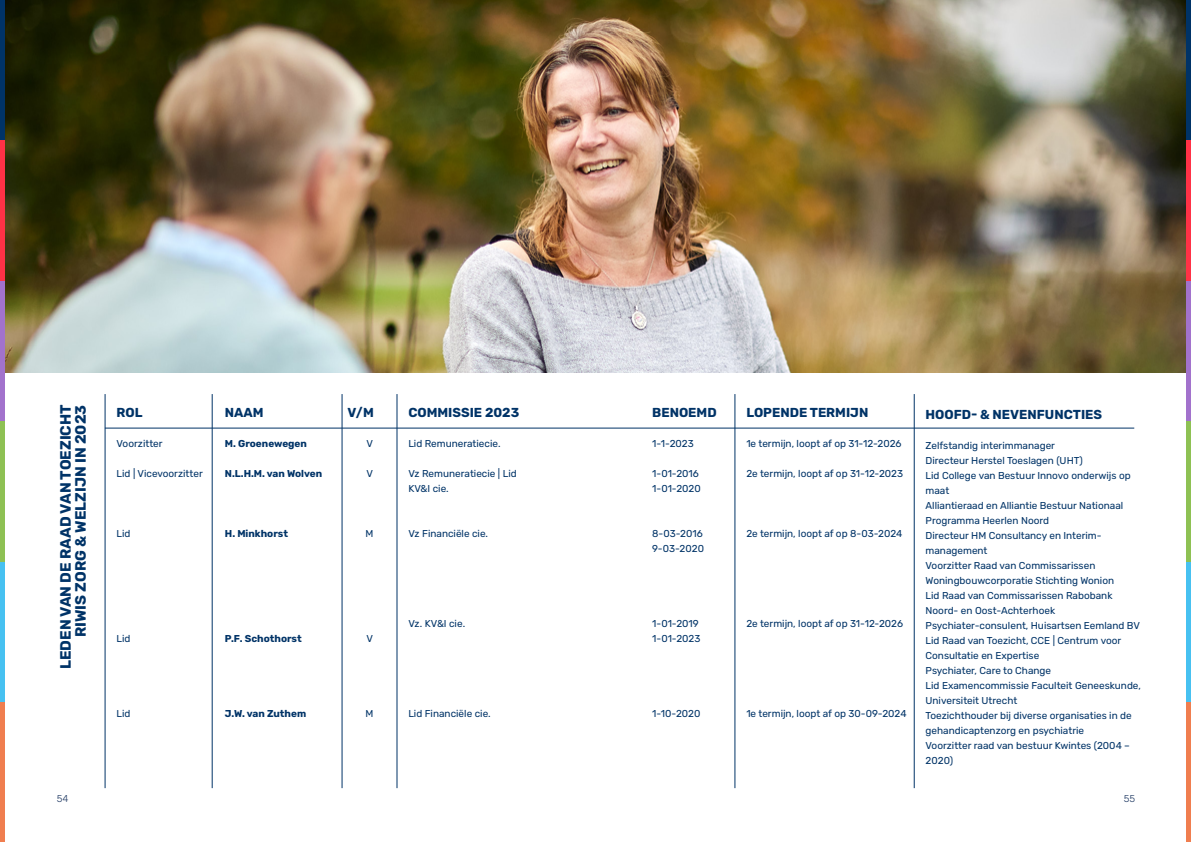
<style>
.page{position:relative;width:1191px;height:842px;background:#fff}
.page>*{position:absolute;margin:0;border:0;box-sizing:border-box;transform-origin:0 0}
.t1{font:700 15px/15px "Rubik";color:#003367;text-align:right}
.t2{font:700 13px "Rubik";color:#003367}
.t3{font:10px/15px "Rubik";color:#003367}
.t4{font:700 10px "Rubik";color:#003367}
.t5{font:300 10px "Rubik";color:#1d3761}
</style>
<div class="page">
<div style="left:0;top:0;width:5px;height:140px;background:#003367"></div>
<div style="left:0;top:702px;width:5px;height:140px;background:#f07e4f"></div>
<div style="left:0;top:561px;width:5px;height:141px;background:#47c1f1"></div>
<div style="left:0;top:421px;width:5px;height:140px;background:#8ec154"></div>
<div style="left:0;top:281px;width:5px;height:140px;background:#a272cc"></div>
<div style="left:0;top:140px;width:5px;height:141px;background:#ff3146"></div>
<div style="left:1185px;top:0;width:6px;height:140px;background:#003367"></div>
<div style="left:1185px;top:702px;width:6px;height:140px;background:#f07e4f"></div>
<div style="left:1185px;top:561px;width:6px;height:141px;background:#47c1f1"></div>
<div style="left:1185px;top:421px;width:6px;height:140px;background:#8ec154"></div>
<div style="left:1185px;top:281px;width:6px;height:140px;background:#a272cc"></div>
<div style="left:1185px;top:140px;width:6px;height:141px;background:#ff3146"></div>
<img style="left:5px;top:0;width:1180px;height:373px">
<hr style="left:342px;top:394px;width:1px;height:394px;background:#003367">
<hr style="left:397px;top:394px;width:1px;height:394px;background:#003367">
<hr style="left:212px;top:394px;width:1px;height:394px;background:#003367">
<hr style="left:105px;top:394px;width:1px;height:394px;background:#003367">
<hr style="left:734px;top:394px;width:1px;height:394px;background:#003367">
<hr style="left:914px;top:394px;width:1px;height:394px;background:#003367">
<hr style="left:105px;top:428px;width:1029px;height:1px;background:#003367">
<h1 class="t1" style="left:58px;top:669px;width:266px;rotate:-90deg">LEDEN VAN DE RAAD VAN TOEZICHT<br>RIWIS ZORG &amp; WELZIJN IN 2023</h1>
<h2 class="t2" style="left:652px;top:405px;width:66px">BENOEMD</h2>
<h2 class="t2" style="left:348px;top:405px;width:28px">V/M</h2>
<p class="t3" style="left:366px;top:436px;width:8px">V</p>
<p class="t3" style="left:366px;top:466px;width:8px">V</p>
<h2 class="t2" style="left:408px;top:405px;width:112px">COMMISSIE 2023</h2>
<p class="t3" style="left:408px;top:436px;width:94px">Lid Remuneratiecie.</p>
<p class="t3" style="left:408px;top:466px;width:110px">Vz Remuneratiecie | Lid<br>KV&amp;I cie.</p>
<p class="t3" style="left:408px;top:526px;width:81px">Vz Financiële cie.</p>
<h2 class="t2" style="left:117px;top:405px;width:27px">ROL</h2>
<p class="t3" style="left:117px;top:436px;width:48px">Voorzitter</p>
<p class="t3" style="left:117px;top:466px;width:88px">Lid | Vicevoorzitter</p>
<h2 class="t2" style="left:225px;top:405px;width:40px">NAAM</h2>
<p class="t4" style="left:225px;top:438px;width:84px">M. Groenewegen</p>
<p class="t4" style="left:225px;top:468px;width:99px">N.L.H.M. van Wolven</p>
<p class="t3" style="left:652px;top:436px;width:43px">1-1-2023</p>
<p class="t3" style="left:652px;top:466px;width:50px">1-01-2016<br>1-01-2020</p>
<p class="t3" style="left:652px;top:526px;width:53px">8-03-2016<br>9-03-2020</p>
<p class="t4" style="left:225px;top:528px;width:65px">H. Minkhorst</p>
<p class="t3" style="left:117px;top:526px;width:16px">Lid</p>
<p class="t3" style="left:365px;top:526px;width:9px">M</p>
<p class="t3" style="left:408px;top:616px;width:58px">Vz. KV&amp;I cie.</p>
<p class="t3" style="left:652px;top:616px;width:50px">1-01-2019<br>1-01-2023</p>
<p class="t3" style="left:117px;top:631px;width:16px">Lid</p>
<p class="t4" style="left:225px;top:633px;width:78px">P.F. Schothorst</p>
<p class="t3" style="left:366px;top:631px;width:8px">V</p>
<p class="t3" style="left:117px;top:706px;width:16px">Lid</p>
<p class="t4" style="left:225px;top:708px;width:83px">J.W. van Zuthem</p>
<p class="t3" style="left:365px;top:706px;width:9px">M</p>
<p class="t3" style="left:408px;top:706px;width:84px">Lid Financiële cie.</p>
<p class="t3" style="left:652px;top:706px;width:50px">1-10-2020</p>
<h2 class="t2" style="left:746px;top:405px;width:123px">LOPENDE TERMIJN</h2>
<p class="t3" style="left:746px;top:436px;width:157px">1e termijn, loopt af op 31-12-2026</p>
<p class="t3" style="left:746px;top:466px;width:158px">2e termijn, loopt af op 31-12-2023</p>
<p class="t3" style="left:746px;top:526px;width:157px">2e termijn, loopt af op 8-03-2024</p>
<p class="t3" style="left:746px;top:616px;width:158px">2e termijn, loopt af op 31-12-2026</p>
<p class="t3" style="left:746px;top:706px;width:162px">1e termijn, loopt af op 30-09-2024</p>
<h2 class="t2" style="left:925px;top:407px;width:178px">HOOFD- &amp; NEVENFUNCTIES</h2>
<p class="t3" style="left:925px;top:438px;width:217px">Zelfstandig interimmanager<br>Directeur Herstel Toeslagen (UHT)<br>Lid College van Bestuur Innovo onderwijs op maat<br>Alliantieraad en Alliantie Bestuur Nationaal<br>Programma Heerlen Noord<br>Directeur HM Consultancy en Interim&shy;management<br>Voorzitter Raad van Commissarissen<br>Woningbouwcorporatie Stichting Wonion<br>Lid Raad van Commissarissen Rabobank<br>Noord- en Oost-Achterhoek<br>Psychiater-consulent, Huisartsen Eemland BV<br>Lid Raad van Toezicht, CCE | Centrum voor<br>Consultatie en Expertise<br>Psychiater, Care to Change<br>Lid Examencommissie Faculteit Geneeskunde,<br>Universiteit Utrecht<br>Toezichthouder bij diverse organisaties in de gehandicaptenzorg en psychiatrie<br>Voorzitter raad van bestuur Kwintes (2004 –<br>2020)</p>
<p class="t5" style="left:57px;top:793px;width:13px">54</p>
<p class="t5" style="left:1123px;top:793px;width:13px">55</p>
</div>
